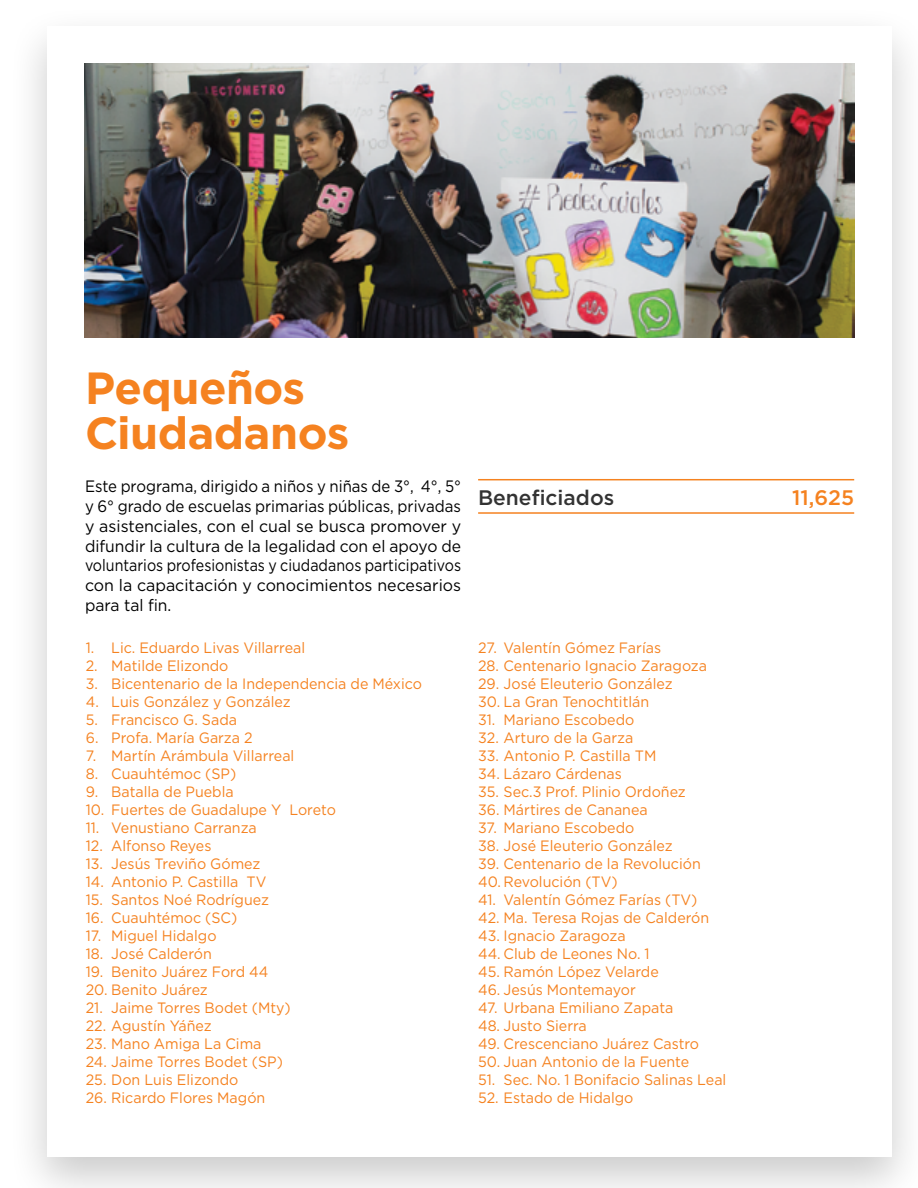
<style>
.page{position:relative;width:918px;height:1188px;background:#fff}
.page>*{position:absolute;margin:0;border:0;box-sizing:border-box;transform-origin:0 0}
.t1{font:700 45px/45px "Gotham";letter-spacing:-.01em;color:#f58220}
.t2{font:500 21px "Gotham";color:#333}
.t3{font:500 21px "Gotham";color:#f58220}
.t4{font:16.5px/19.8px "Gotham";color:#000;text-align:justify;scale:.91 1}
.t5{font:15px "Gotham";color:#f58220;scale:.95 1}
</style>
<div class="page">
<div style="left:8px;top:5px;width:910px;height:1183px;background:#000;opacity:.21"></div>
<div style="left:48px;top:26px;width:844px;height:1131px;background:#fff"></div>
<hr style="left:478px;top:512px;width:376px;height:2px;background:#f58220">
<hr style="left:478px;top:479px;width:376px;height:1px;background:#f58220">
<img style="left:85px;top:64px;width:770px;height:273px">
<h1 class="t1" style="left:85px;top:365px;width:266px">Pequeños<br>Ciudadanos</h1>
<p class="t4" style="left:85px;top:476px;width:415px">Este programa, dirigido a niños y niñas de 3°, 4°, 5° y 6° grado de escuelas primarias públicas, privadas y asistenciales, con el cual se busca promover y difundir la cultura de la legalidad con el apoyo de voluntarios profesionistas y ciudadanos participativos con la capacitación y conocimientos necesarios para tal fin.</p>
<p class="t5" style="left:86px;top:638px;width:232px">1. Lic. Eduardo Livas Villarreal</p>
<p class="t5" style="left:86px;top:656px;width:152px">2. Matilde Elizondo</p>
<p class="t5" style="left:86px;top:674px;width:355px">3. Bicentenario de la Independencia de México</p>
<p class="t5" style="left:86px;top:692px;width:217px">4. Luis González y González</p>
<p class="t5" style="left:86px;top:710px;width:161px">5. Francisco G. Sada</p>
<p class="t5" style="left:86px;top:728px;width:177px">6. Profa. María Garza 2</p>
<p class="t5" style="left:86px;top:746px;width:221px">7. Martín Arámbula Villarreal</p>
<p class="t5" style="left:86px;top:764px;width:160px">8. Cuauhtémoc (SP)</p>
<p class="t5" style="left:86px;top:782px;width:157px">9. Batalla de Puebla</p>
<p class="t5" style="left:86px;top:800px;width:265px">10. Fuertes de Guadalupe Y Loreto</p>
<p class="t5" style="left:86px;top:818px;width:182px">11. Venustiano Carranza</p>
<p class="t5" style="left:86px;top:836px;width:134px">12. Alfonso Reyes</p>
<p class="t5" style="left:86px;top:854px;width:185px">13. Jesús Treviño Gómez</p>
<p class="t5" style="left:86px;top:872px;width:192px">14. Antonio P. Castilla TV</p>
<p class="t5" style="left:86px;top:890px;width:194px">15. Santos Noé Rodríguez</p>
<p class="t5" style="left:86px;top:908px;width:161px">16. Cuauhtémoc (SC)</p>
<p class="t5" style="left:86px;top:926px;width:139px">17. Miguel Hidalgo</p>
<p class="t5" style="left:86px;top:944px;width:134px">18. José Calderón</p>
<p class="t5" style="left:86px;top:962px;width:194px">19. Benito Juárez Ford 44</p>
<p class="t5" style="left:86px;top:980px;width:130px">20. Benito Juárez</p>
<p class="t5" style="left:86px;top:998px;width:217px">21. Jaime Torres Bodet (Mty)</p>
<p class="t5" style="left:86px;top:1016px;width:134px">22. Agustín Yáñez</p>
<p class="t5" style="left:86px;top:1034px;width:186px">23. Mano Amiga La Cima</p>
<p class="t5" style="left:86px;top:1052px;width:209px">24. Jaime Torres Bodet (SP)</p>
<p class="t5" style="left:86px;top:1070px;width:162px">25. Don Luis Elizondo</p>
<p class="t5" style="left:86px;top:1088px;width:190px">26. Ricardo Flores Magón</p>
<h2 class="t2" style="left:478px;top:484px;width:138px">Beneficiados</h2>
<h2 class="t3" style="left:792px;top:484px;width:64px">11,625</h2>
<p class="t5" style="left:478px;top:638px;width:194px">27. Valentín Gómez Farías</p>
<p class="t5" style="left:478px;top:656px;width:243px">28. Centenario Ignacio Zaragoza</p>
<p class="t5" style="left:478px;top:674px;width:206px">29. José Eleuterio González</p>
<p class="t5" style="left:478px;top:692px;width:182px">30. La Gran Tenochtitlán</p>
<p class="t5" style="left:478px;top:710px;width:166px">31. Mariano Escobedo</p>
<p class="t5" style="left:478px;top:728px;width:165px">32. Arturo de la Garza</p>
<p class="t5" style="left:478px;top:746px;width:189px">33. Antonio P. Castilla TM</p>
<p class="t5" style="left:478px;top:764px;width:153px">34. Lázaro Cárdenas</p>
<p class="t5" style="left:478px;top:782px;width:220px">35. Sec.3 Prof. Plinio Ordoñez</p>
<p class="t5" style="left:478px;top:800px;width:180px">36. Mártires de Cananea</p>
<p class="t5" style="left:478px;top:818px;width:166px">37. Mariano Escobedo</p>
<p class="t5" style="left:478px;top:836px;width:206px">38. José Eleuterio González</p>
<p class="t5" style="left:478px;top:854px;width:236px">39. Centenario de la Revolución</p>
<p class="t5" style="left:478px;top:872px;width:148px">40. Revolución (TV)</p>
<p class="t5" style="left:478px;top:890px;width:232px">41. Valentín Gómez Farías (TV)</p>
<p class="t5" style="left:478px;top:908px;width:245px">42. Ma. Teresa Rojas de Calderón</p>
<p class="t5" style="left:478px;top:926px;width:157px">43. Ignacio Zaragoza</p>
<p class="t5" style="left:478px;top:944px;width:182px">44. Club de Leones No. 1</p>
<p class="t5" style="left:478px;top:962px;width:192px">45. Ramón López Velarde</p>
<p class="t5" style="left:478px;top:980px;width:167px">46. Jesús Montemayor</p>
<p class="t5" style="left:478px;top:998px;width:207px">47. Urbana Emiliano Zapata</p>
<p class="t5" style="left:478px;top:1016px;width:116px">48. Justo Sierra</p>
<p class="t5" style="left:478px;top:1034px;width:234px">49. Crescenciano Juárez Castro</p>
<p class="t5" style="left:478px;top:1052px;width:224px">50. Juan Antonio de la Fuente</p>
<p class="t5" style="left:478px;top:1070px;width:263px">51. Sec. No. 1 Bonifacio Salinas Leal</p>
<p class="t5" style="left:478px;top:1088px;width:165px">52. Estado de Hidalgo</p>
</div>
